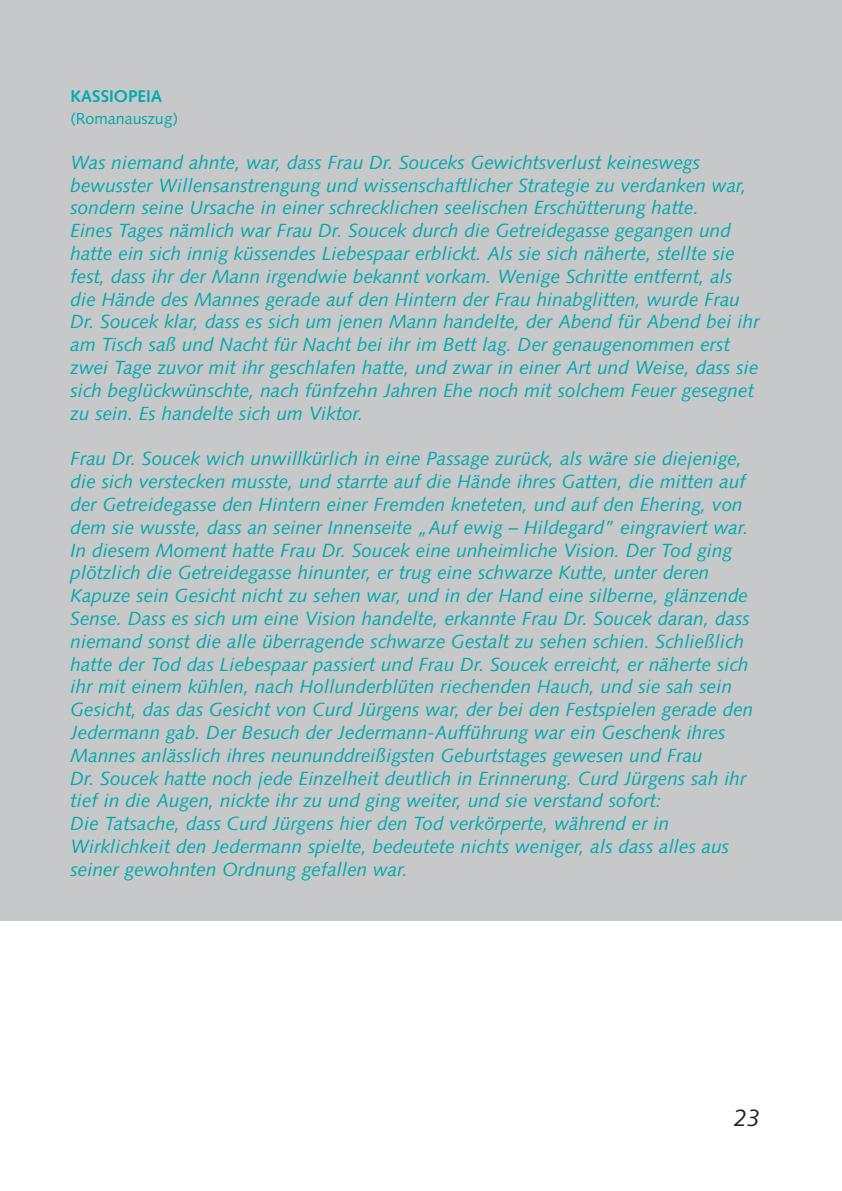
<style>
.page{position:relative;width:842px;height:1191px;background:#fff}
.page>*{position:absolute;margin:0;border:0;box-sizing:border-box;transform-origin:0 0}
.t1{font:italic 24px "Syntax";color:#231f20}
.t2{font:italic 19px/22.8px "Syntax";color:#00aaad}
.t3{font:700 17px "Syntax";color:#00aaad}
.t4{font:16px "Syntax";color:#00aaad}
</style>
<div class="page">
<div style="left:0;top:0;width:842px;height:920px;background:#c7c8ca"></div>
<p class="t3" style="left:71px;top:89px;width:93px">KASSIOPEIA</p>
<p class="t4" style="left:71px;top:112px;width:109px">(Romanauszug)</p>
<p class="t2" style="left:71px;top:153px;width:691px">Was niemand ahnte, war, dass Frau Dr. Souceks Gewichtsverlust keineswegs bewusster Willensanstrengung und wissenschaftlicher Strategie zu verdanken war, sondern seine Ursache in einer schrecklichen seelischen Erschütterung hatte.<br>Eines Tages nämlich war Frau Dr. Soucek durch die Getreidegasse gegangen und hatte ein sich innig küssendes Liebespaar erblickt. Als sie sich näherte, stellte sie fest, dass ihr der Mann irgendwie bekannt vorkam. Wenige Schritte entfernt, als die Hände des Mannes gerade auf den Hintern der Frau hinabglitten, wurde Frau Dr. Soucek klar, dass es sich um jenen Mann handelte, der Abend für Abend bei ihr am Tisch saß und Nacht für Nacht bei ihr im Bett lag. Der genaugenommen erst zwei Tage zuvor mit ihr geschlafen hatte, und zwar in einer Art und Weise, dass sie sich beglückwünschte, nach fünfzehn Jahren Ehe noch mit solchem Feuer gesegnet zu sein. Es handelte sich um Viktor.</p>
<p class="t2" style="left:71px;top:449px;width:684px">Frau Dr. Soucek wich unwillkürlich in eine Passage zurück, als wäre sie diejenige, die sich verstecken musste, und starrte auf die Hände ihres Gatten, die mitten auf der Getreidegasse den Hintern einer Fremden kneteten, und auf den Ehering, von dem sie wusste, dass an seiner Innenseite „Auf ewig – Hildegard” eingraviert war.<br>In diesem Moment hatte Frau Dr. Soucek eine unheimliche Vision. Der Tod ging plötzlich die Getreidegasse hinunter, er trug eine schwarze Kutte, unter deren Kapuze sein Gesicht nicht zu sehen war, und in der Hand eine silberne, glänzende Sense. Dass es sich um eine Vision handelte, erkannte Frau Dr. Soucek daran, dass niemand sonst die alle überragende schwarze Gestalt zu sehen schien. Schließlich hatte der Tod das Liebespaar passiert und Frau Dr. Soucek erreicht, er näherte sich ihr mit einem kühlen, nach Hollunderblüten riechenden Hauch, und sie sah sein Gesicht, das das Gesicht von Curd Jürgens war, der bei den Festspielen gerade den Jedermann gab. Der Besuch der Jedermann-Aufführung war ein Geschenk ihres Mannes anlässlich ihres neununddreißigsten Geburtstages gewesen und Frau<br>Dr. Soucek hatte noch jede Einzelheit deutlich in Erinnerung. Curd Jürgens sah ihr tief in die Augen, nickte ihr zu und ging weiter, und sie verstand sofort:<br>Die Tatsache, dass Curd Jürgens hier den Tod verkörperte, während er in Wirklichkeit den Jedermann spielte, bedeutete nichts weniger, als dass alles aus seiner gewohnten Ordnung gefallen war.</p>
<p class="t1" style="left:734px;top:1108px;width:28px">23</p>
</div>
